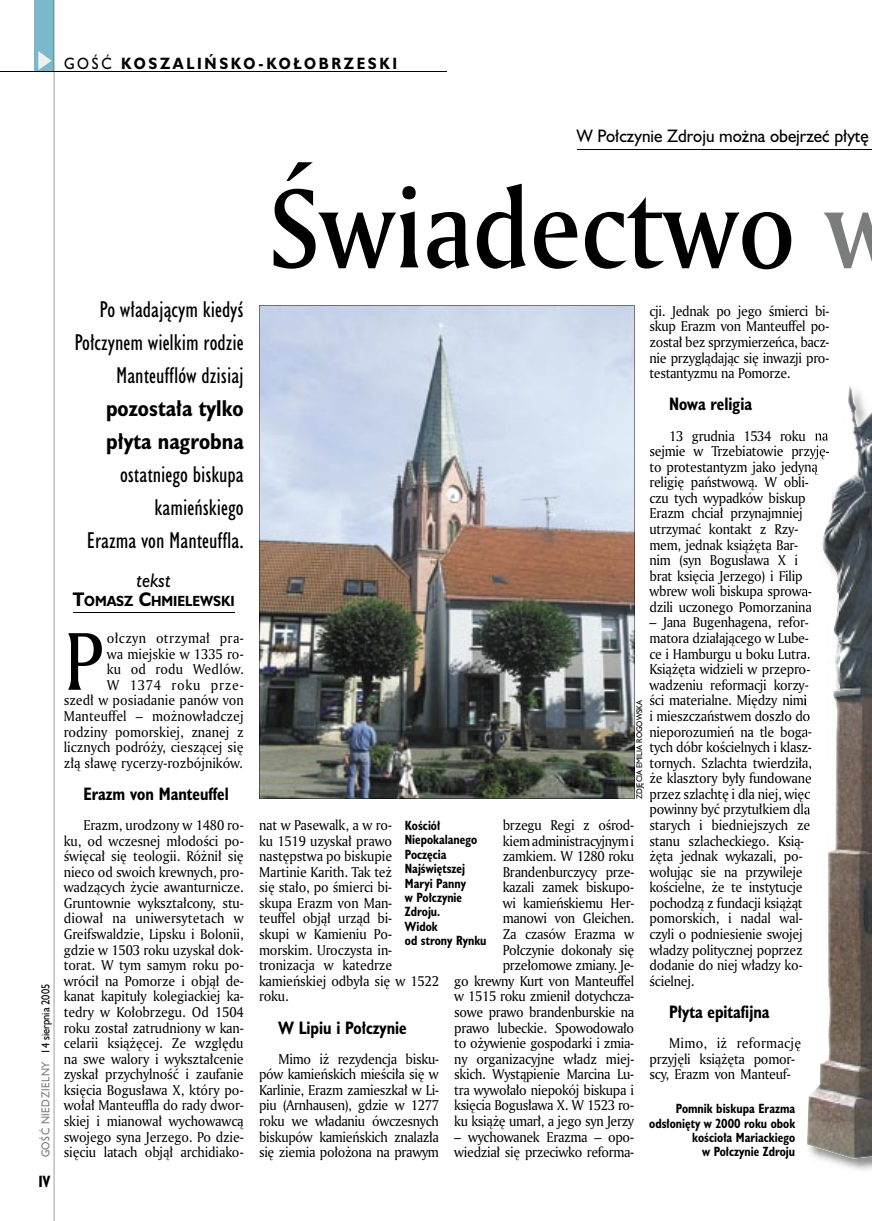
<style>
.page{position:relative;width:872px;height:1221px;background:#fff}
.page>*{position:absolute;margin:0;border:0;box-sizing:border-box;transform-origin:0 0}
.t1{font:108px "Amerigo Md PL";color:#000;scale:.9 1}
.t2{font:79.05px "Amerigo PL";color:#000;scale:.94 1}
.t3{font:21px/33px "Humanst 521 Cn PL";color:#000;text-align:right}
.t4{font:700 21px/33px "Humanst 521 Cn PL";color:#000}
.t5{font:italic 18px "Humanst 521 PL";color:#000;scale:.9 1}
.t6{font:700 16.5px "Humanst 521 Cn PL";color:#000;scale:.94 1}
.t7{font:16.5px "Humanst 521 PL";color:#000;scale:.94 1}
.t8{font:700 15px "Humanst 521 PL";letter-spacing:.2em;color:#000;scale:.9 1}
.t9{font:700 15px "Humanst 521 Cn PL";color:#000;scale:.94 1}
.t10{font:13.8px/15.6px "Amerigo PL";letter-spacing:-.02em;color:#000;scale:.94 1}
.t11{font:13.8px/15.6px "Amerigo PL";color:#000;text-align:right;scale:.94 1}
.t12{font:700 13.5px "Humanst 521 PL";color:#000;scale:.9 1}
.t13{font:700 12.3px/14.4px "Humanst 521 Cn PL";color:#000;scale:.94 1}
.t14{font:10.5px "Humanst 521 PL";letter-spacing:.05em;color:#7b7c7c;scale:.9 1}
.t15{font:7.5px "Humanst 521 PL";color:#000;scale:.94 1}
.s1{font-weight:400}
.s2{color:#7b7c7c}
.s3{color:#000}
.s4{font-size:18px}
</style>
<div class="page">
<div style="left:35px;top:0;width:19px;height:72px;background:#7ab8ca"></div>
<svg style="left:38px;top:51px;width:14px;height:19px"></svg>
<hr style="left:54px;top:0;width:1px;height:1220px;background:#000">
<hr style="left:0;top:72px;width:447px;height:1px;background:#000">
<hr style="left:577px;top:149px;width:295px;height:1px;background:#000">
<hr style="left:73px;top:611px;width:162px;height:1px;background:#000">
<img style="left:818px;top:1158px;width:54px;height:12px">
<img style="left:805px;top:433px;width:23px;height:8px">
<svg style="left:805px;top:694px;width:1px;height:27px"></svg>
<img style="left:839px;top:386px;width:33px;height:772px">
<img style="left:806px;top:437px;width:33px;height:721px">
<img style="left:259px;top:305px;width:375px;height:493px">
<p class="t8" style="left:64px;top:53px;width:372px"><span class="s1">GOŚĆ</span> KOSZALIŃSKO-KOŁOBRZESKI</p>
<p class="t7" style="left:577px;top:125px;width:312px">W Połczynie Zdroju można obejrzeć płytę</p>
<h1 class="t1" style="left:269px;top:156px;width:703px">Świadectwo <span class="s2">w</span></h1>
<p class="t14" style="left:38px;top:1157px;width:194px;rotate:-90deg">GOŚĆ NIEDZIELNY <span class="s3">14 sierpnia 2005</span></p>
<p class="t9" style="left:38px;top:1170px;width:14px">IV</p>
<h3 class="t3" style="left:74px;top:293px;width:171px">Po władającym kiedyś<br>Połczynem wielkim rodzie<br>Manteufflów dzisiaj</h3>
<h3 class="t4" style="left:106px;top:391px;width:139px">pozostała tylko płyta nagrobna</h3>
<h3 class="t3" style="left:87px;top:458px;width:158px">ostatniego biskupa kamieńskiego<br>Erazma von Manteuffla.</h3>
<h3 class="t5" style="left:137px;top:568px;width:40px">tekst</h3>
<p class="t12" style="left:73px;top:592px;width:181px"><span class="s4">T</span>OMASZ <span class="s4">C</span>HMIELEWSKI</p>
<p class="t10" style="left:649px;top:303px;width:193px;text-align:justify">cji. Jednak po jego śmierci bi&shy;skup Erazm von Manteuffel po&shy;został bez sprzymierzeńca, bacz&shy;nie przyglądając się inwazji pro&shy;testantyzmu na Pomorze.</p>
<p class="t6" style="left:669px;top:393px;width:90px">Nowa religia</p>
<p class="t10" style="left:649px;top:427px;width:193px;text-indent:20px">13 grudnia 1534 roku na sejmie w Trzebiatowie przyję&shy;to protestantyzm jako jedyną religię państwową. W obli&shy;czu tych wypadków biskup<br>Erazm chciał przynajmniej utrzymać kontakt z Rzy&shy;mem, jednak książęta Bar-<br>nim (syn Bogusława X i<br>brat księcia Jerzego) i Filip wbrew woli biskupa sprowa&shy;dzili uczonego Pomorzanina</p>
<p class="t10" style="left:649px;top:614px;width:174px">– Jana Bugenhagena, refor&shy;matora działającego w Lube&shy;ce i Hamburgu u boku Lutra.<br>Książęta widzieli w przepro&shy;wadzeniu reformacji korzy&shy;ści materialne. Między nimi i mieszczaństwem doszło do nieporozumień na tle boga&shy;tych dóbr kościelnych i klasz&shy;tornych. Szlachta twierdziła, że klasztory były fundowane przez szlachtę i dla niej, więc powinny być przytułkiem dla starych i biedniejszych ze stanu szlacheckiego. Ksią&shy;żęta jednak wykazali, po&shy;wołując sie na przywileje kościelne, że te instytucje pochodzą z fundacji książąt pomorskich, i nadal wal&shy;czyli o podniesienie swojej władzy politycznej poprzez dodanie do niej władzy ko&shy;ścielnej.</p>
<p class="t6" style="left:669px;top:1000px;width:108px">Płyta epitafijna</p>
<p class="t10" style="left:649px;top:1034px;width:163px;text-indent:20px">Mimo, iż reformację przyjęli książęta pomor&shy;scy, Erazm von Manteuf-</p>
<p class="t11" style="left:64px;top:630px;width:193px">ołczyn otrzymał pra-<br>wa miejskie w 1335 ro-<br>ku od rodu Wedlów.<br>W 1374 roku prze-<br>szedł w posiadanie panów von<br>Manteuffel – możnowładczej rodziny pomorskiej, znanej z licznych podróży, cieszącej się złą sławę rycerzy-rozbójników.</p>
<p class="t6" style="left:83px;top:782px;width:156px">Erazm von Manteuffel</p>
<p class="t10" style="left:64px;top:816px;width:193px;text-align:justify;text-indent:20px">Erazm, urodzony w 1480 ro&shy;ku, od wczesnej młodości po&shy;święcał się teologii. Różnił się nieco od swoich krewnych, pro&shy;wadzących życie awanturnicze.<br>Gruntownie wykształcony, stu&shy;diował na uniwersytetach w Greifswaldzie, Lipsku i Bolonii, gdzie w 1503 roku uzyskał dok&shy;torat. W tym samym roku po&shy;wrócił na Pomorze i objął de&shy;kanat kapituły kolegiackiej ka&shy;tedry w Kołobrzegu. Od 1504 roku został zatrudniony w kan&shy;celarii książęcej. Ze względu na swe walory i wykształcenie zyskał przychylność i zaufanie księcia Bogusława X, który po&shy;wołał Manteuffla do rady dwor&shy;skiej i mianował wychowawcą swojego syna Jerzego. Po dzie&shy;sięciu latach objął archidiako-</p>
<p class="t10" style="left:259px;top:816px;width:193px">nat w Pasewalk, a w ro-<br>ku 1519 uzyskał prawo następstwa po biskupie<br>Martinie Karith. Tak też<br>się stało, po śmierci bi-<br>skupa Erazm von Man-<br>teuffel objął urząd bi-<br>skupi w Kamieniu Po&shy;morskim. Uroczysta in&shy;tronizacja w katedrze kamieńskiej odbyła się w 1522 roku.</p>
<h2 class="t2" style="left:64px;top:608px;width:43px">P</h2>
<p class="t15" style="left:634px;top:799px;width:107px;rotate:-90deg">ZDJĘCIA EMILIA ROGOWSKA</p>
<p class="t10" style="left:454px;top:816px;width:193px;text-align:right">brzegu Regi z ośrod-<br>kiem administracyjnym i zamkiem. W 1280 roku<br>Brandenburczycy prze-<br>kazali zamek biskupo-<br>wi kamieńskiemu Her-<br>manowi von Gleichen.<br>Za czasów Erazma w<br>Połczynie dokonały się przełomowe zmiany. Je-<br>go krewny Kurt von Manteuffel w 1515 roku zmienił dotychcza&shy;sowe prawo brandenburskie na prawo lubeckie. Spowodowało to ożywienie gospodarki i zmia&shy;ny organizacyjne władz miej&shy;skich. Wystąpienie Marcina Lu&shy;tra wywołało niepokój biskupa i księcia Bogusława X. W 1523 ro&shy;ku książę umarł, a jego syn Jerzy</p>
<p class="t10" style="left:454px;top:1128px;width:193px">– wychowanek Erazma – opo&shy;wiedział się przeciwko reforma-</p>
<p class="t13" style="left:405px;top:817px;width:88px">Kościół<br>Niepokalanego<br>Poczęcia<br>Najświętszej<br>Maryi Panny<br>w Połczynie<br>Zdroju.<br>Widok<br>od strony Rynku</p>
<p class="t6" style="left:279px;top:1016px;width:138px">W Lipiu i Połczynie</p>
<p class="t10" style="left:259px;top:1050px;width:193px;text-align:justify;text-indent:20px">Mimo iż rezydencja bisku&shy;pów kamieńskich mieściła się w Karlinie, Erazm zamieszkał w Li&shy;piu (Arnhausen), gdzie w 1277 roku we władaniu ówczesnych biskupów kamieńskich znalazła się ziemia położona na prawym</p>
<p class="t13" style="left:649px;top:1100px;width:157px;text-align:right">Pomnik biskupa Erazma odsłonięty w 2000 roku obok kościoła Mariackiego<br>w Połczynie Zdroju</p>
</div>
